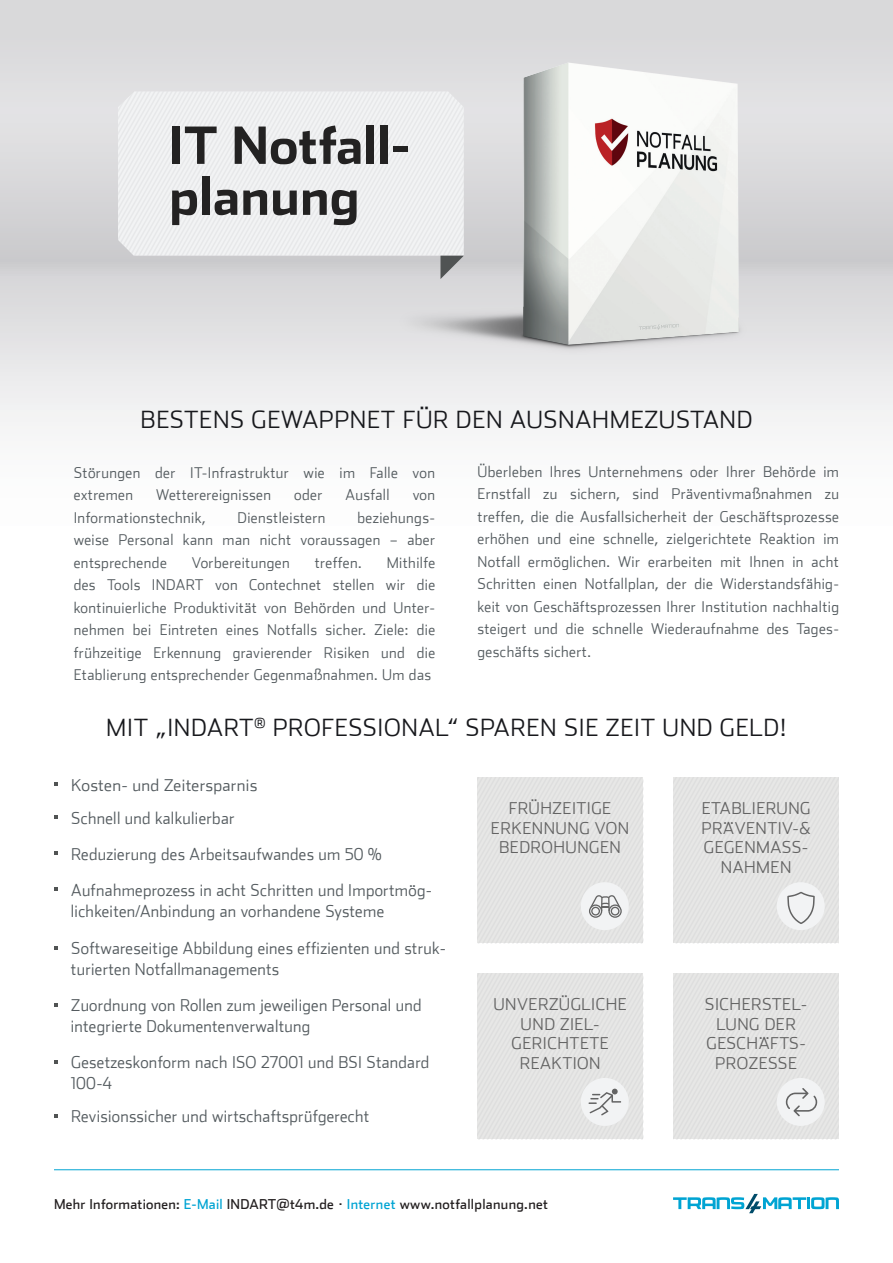
<style>
.page{position:relative;width:893px;height:1263px;background:#fff}
.page>*{position:absolute;margin:0;border:0;box-sizing:border-box;transform-origin:0 0}
.t1{font:700 51px/51px "Stainless";color:#232222}
.t2{font:300 24px "Stainless";letter-spacing:.03em;color:#17181c}
.t3{font:300 16.5px/21px "Stainless";letter-spacing:.02em;color:#545b5f;scale:.96 1}
.t4{font:300 16.5px/19.5px "Stainless";letter-spacing:.03em;color:#636363;text-align:center}
.t5{font:300 16.5px "Stainless";letter-spacing:.02em;color:#545b5f}
.t6{font:300 15px/22.5px "Stainless";letter-spacing:.03em;color:#545b5f;text-align:justify;scale:.96 1}
.t7{font:13.5px "Stainless";letter-spacing:.02em;color:#231f20}
.s1{color:#00a4d3}
</style>
<div class="page">
<svg style="left:0;top:0;width:893px;height:426px"></svg>
<svg style="left:54px;top:782px;width:4px;height:4px"></svg>
<svg style="left:54px;top:815px;width:4px;height:4px"></svg>
<svg style="left:54px;top:851px;width:4px;height:4px"></svg>
<svg style="left:54px;top:887px;width:4px;height:4px"></svg>
<svg style="left:54px;top:946px;width:4px;height:4px"></svg>
<svg style="left:54px;top:1003px;width:4px;height:4px"></svg>
<svg style="left:54px;top:1060px;width:4px;height:4px"></svg>
<svg style="left:54px;top:1114px;width:4px;height:4px"></svg>
<svg style="left:673px;top:1194px;width:166px;height:19px"></svg>
<hr style="left:54px;top:1169px;width:785px;height:1px;background:#00a4d3">
<div style="left:118px;top:91px;width:269px;height:165px;background:#eeeff0"></div>
<img style="left:387px;top:0;width:405px;height:405px">
<div style="left:477px;top:777px;width:166px;height:166px;background:#e4e5e4"></div>
<div style="left:673px;top:777px;width:166px;height:166px;background:#e5e5e4"></div>
<div style="left:477px;top:973px;width:166px;height:166px;background:#e4e5e4"></div>
<div style="left:673px;top:973px;width:166px;height:166px;background:#e4e4e4"></div>
<p class="t1" style="left:169px;top:119px;width:243px">IT Notfall&shy;planung</p>
<p class="t2" style="left:141px;top:405px;width:613px">BESTENS GEWAPPNET FÜR DEN AUSNAHMEZUSTAND</p>
<p class="t6" style="left:477px;top:460px;width:378px">Überleben Ihres Unternehmens oder Ihrer Behörde im Ernstfall zu sichern, sind Präventivmaßnahmen zu treffen, die die Ausfallsicherheit der Geschäftsprozesse erhöhen und eine schnelle, zielgerichtete Reaktion im Notfall ermöglichen. Wir erarbeiten mit Ihnen in acht Schritten einen Notfallplan, der die Widerstandsfähig&shy;keit von Geschäftsprozessen Ihrer Institution nachhaltig steigert und die schnelle Wiederaufnahme des Tages&shy;geschäfts sichert.</p>
<p class="t6" style="left:74px;top:461px;width:378px">Störungen der IT-Infrastruktur wie im Falle von extremen</p>
<p class="t6" style="left:156px;top:483px;width:121px">Wetterereignissen</p>
<p class="t6" style="left:294px;top:483px;width:31px">oder</p>
<p class="t6" style="left:346px;top:483px;width:47px">Ausfall</p>
<p class="t6" style="left:413px;top:483px;width:25px">von</p>
<p class="t6" style="left:74px;top:506px;width:139px">Informationstechnik,</p>
<p class="t6" style="left:238px;top:506px;width:93px">Dienstleistern</p>
<p class="t6" style="left:74px;top:506px;width:378px;text-indent:284px">beziehungs&shy;weise Personal kann man nicht voraussagen – aber entsprechende</p>
<p class="t6" style="left:74px;top:551px;width:378px;text-indent:313px">Mithilfe des Tools INDART von Contechnet stellen wir die kontinuierliche Produktivität von Behörden und Unter&shy;nehmen bei Eintreten eines Notfalls sicher. Ziele: die frühzeitige Erkennung gravierender Risiken und die Etablierung entsprechender Gegenmaßnahmen. Um das</p>
<p class="t2" style="left:106px;top:713px;width:682px">MIT „INDART<sup>®</sup> PROFESSIONAL“ SPAREN SIE ZEIT UND GELD!</p>
<p class="t6" style="left:192px;top:551px;width:103px">Vorbereitungen</p>
<p class="t6" style="left:315px;top:551px;width:50px">treffen.</p>
<p class="t5" style="left:71px;top:775px;width:188px">Kosten- und Zeitersparnis</p>
<p class="t3" style="left:71px;top:807px;width:172px">Schnell und kalkulierbar</p>
<p class="t3" style="left:71px;top:843px;width:325px">Reduzierung des Arbeitsaufwandes um 50 %</p>
<p class="t3" style="left:71px;top:879px;width:378px">Aufnahmeprozess in acht Schritten und Importmög&shy;lichkeiten/Anbindung an vorhandene Systeme</p>
<p class="t3" style="left:71px;top:937px;width:392px">Softwareseitige Abbildung eines effizienten und struk&shy;turierten Notfallmanagements</p>
<p class="t3" style="left:71px;top:994px;width:367px">Zuordnung von Rollen zum jeweiligen Personal und integrierte Dokumentenverwaltung</p>
<p class="t3" style="left:71px;top:1051px;width:375px">Gesetzeskonform nach ISO 27001 und BSI Standard<br>100-4</p>
<p class="t3" style="left:71px;top:1105px;width:312px">Revisionssicher und wirtschaftsprüfgerecht</p>
<p class="t4" style="left:491px;top:798px;width:140px">FRÜHZEITIGE<br>ERKENNUNG VON<br>BEDROHUNGEN</p>
<p class="t4" style="left:493px;top:994px;width:135px">UNVERZÜGLICHE<br>UND ZIEL-<br>GERICHTETE<br>REAKTION</p>
<p class="t7" style="left:54px;top:1196px;width:495px">Mehr Informationen: <span class="s1">E-Mail</span> INDART@t4m.de · <span class="s1">Internet</span> www.notfallplanung.net</p>
<p class="t4" style="left:702px;top:798px;width:111px">ETABLIERUNG<br>PRÄVENTIV-&amp;<br>GEGENMASS-<br>NAHMEN</p>
<p class="t4" style="left:705px;top:994px;width:104px">SICHERSTEL-<br>LUNG DER<br>GESCHÄFTS-<br>PROZESSE</p>
</div>
